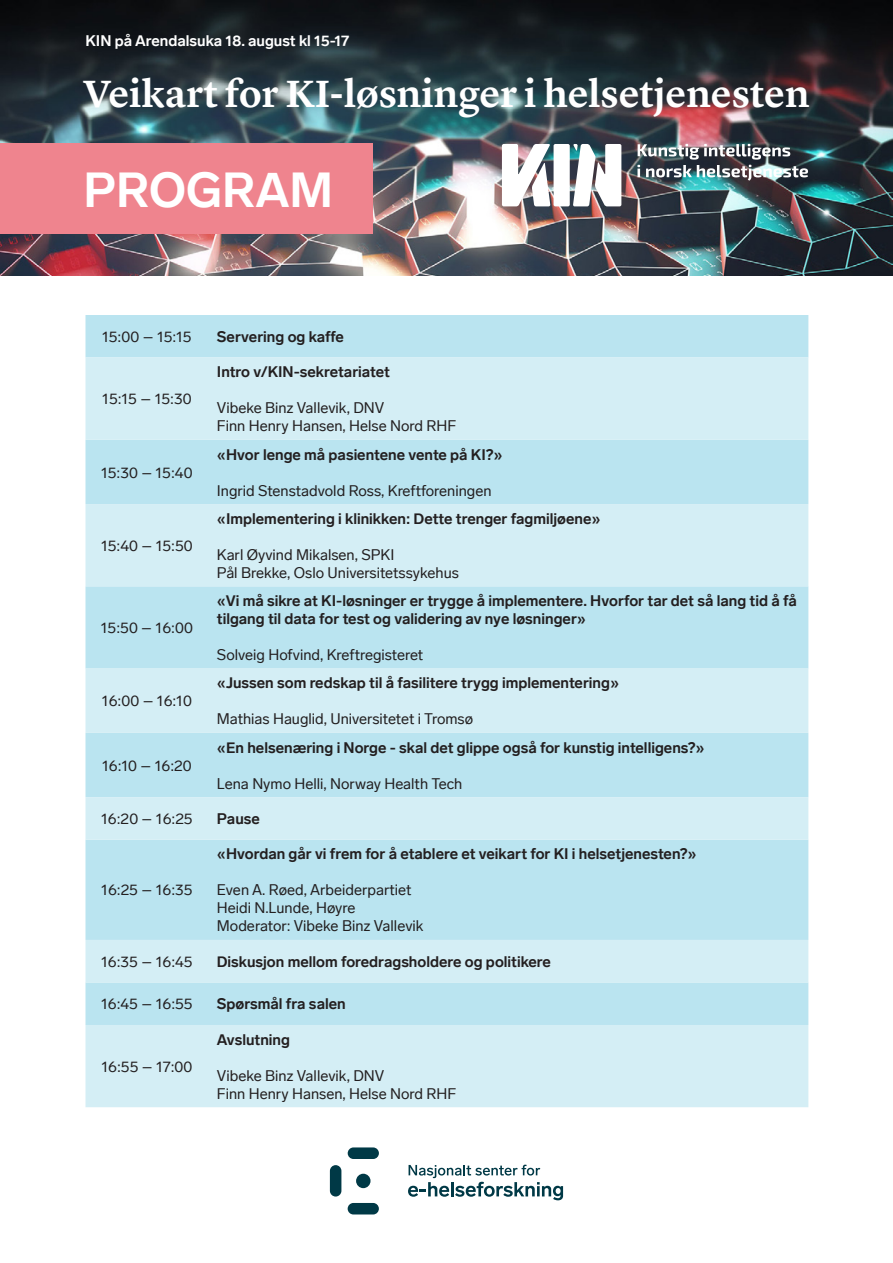
<style>
.page{position:relative;width:893px;height:1263px;background:#fff}
.page>*{position:absolute;margin:0;border:0;box-sizing:border-box;transform-origin:0 0}
.t1{font:700 48px "Lab Grotesque";color:#fff}
.t2{font:600 39.45px "Lyon Text";color:#fff}
.t3{font:15px "Lab Grotesque";color:#231f20}
.Table_headline{font:700 15px/18px "Lab Grotesque";color:#231f20}
.t4{font:700 15px "Lab Grotesque";color:#fff}
</style>
<div class="page">
<img style="left:0;top:0;width:893px;height:275px">
<div style="left:86px;top:315px;width:722px;height:42px;background:#bae4f0"></div>
<svg style="left:86px;top:357px;width:722px;height:750px;fill:#d4eef5"></svg>
<div style="left:0;top:144px;width:372px;height:90px;background:#ef848e"></div>
<img style="left:637px;top:144px;width:171px;height:37px">
<div style="left:554px;top:144px;width:16px;height:62px;background:#fff;border-radius:2px"></div>
<svg style="left:502px;top:144px;width:48px;height:62px"></svg>
<svg style="left:573px;top:144px;width:48px;height:62px"></svg>
<div style="left:348px;top:1147px;width:31px;height:12px;background:#003946;border-radius:6px"></div>
<div style="left:356px;top:1174px;width:14px;height:14px;background:#003946;border-radius:50%"></div>
<div style="left:348px;top:1203px;width:31px;height:11px;background:#003946;border-radius:6px"></div>
<div style="left:330px;top:1165px;width:11px;height:32px;background:#003946;border-radius:6px"></div>
<svg style="left:408px;top:1165px;width:155px;height:35px"></svg>
<p class="t4" style="left:86px;top:32px;width:265px">KIN på Arendalsuka 18. august kl 15-17</p>
<p class="t2" style="left:83px;top:63px;width:728px">Veikart for KI-løsninger i helsetjenesten</p>
<p class="t1" style="left:83px;top:161px;width:251px">PROGRAM</p>
<p class="t3" style="left:102px;top:328px;width:91px">15:00 – 15:15</p>
<p class="Table_headline" style="left:217px;top:328px;width:129px">Servering og kaffe</p>
<p class="t3" style="left:102px;top:390px;width:91px">15:15 – 15:30</p>
<p class="t3" style="left:101px;top:463px;width:93px">15:30 – 15:40</p>
<p class="t3" style="left:101px;top:537px;width:93px">15:40 – 15:50</p>
<p class="t3" style="left:101px;top:619px;width:94px">15:50 – 16:00</p>
<p class="t3" style="left:102px;top:692px;width:92px">16:00 – 16:10</p>
<p class="t3" style="left:102px;top:756px;width:91px">16:10 – 16:20</p>
<p class="Table_headline" style="left:217px;top:363px;width:175px">Intro v/KIN-sekretariatet</p>
<p class="t3" style="left:217px;top:399px;width:169px">Vibeke Binz Vallevik, DNV</p>
<p class="t3" style="left:217px;top:417px;width:241px">Finn Henry Hansen, Helse Nord RHF</p>
<p class="Table_headline" style="left:217px;top:445px;width:287px">«Hvor lenge må pasientene vente på KI?»</p>
<p class="t3" style="left:217px;top:481px;width:276px">Ingrid Stenstadvold Ross, Kreftforeningen</p>
<p class="Table_headline" style="left:217px;top:510px;width:385px">«Implementering i klinikken: Dette trenger fagmiljøene»</p>
<p class="t3" style="left:217px;top:546px;width:179px">Karl Øyvind Mikalsen, SPKI</p>
<p class="t3" style="left:217px;top:564px;width:244px">Pål Brekke, Oslo Universitetssykehus</p>
<p class="Table_headline" style="left:217px;top:592px;width:581px">«Vi må sikre at KI-løsninger er trygge å implementere. Hvorfor tar det så lang tid å få tilgang til data for test og validering av nye løsninger»</p>
<p class="t3" style="left:217px;top:646px;width:208px">Solveig Hofvind, Kreftregisteret</p>
<p class="Table_headline" style="left:217px;top:674px;width:404px">«Jussen som redskap til å fasilitere trygg implementering»</p>
<p class="t3" style="left:217px;top:710px;width:258px">Mathias Hauglid, Universitetet i Tromsø</p>
<p class="Table_headline" style="left:217px;top:738px;width:489px">«En helsenæring i Norge - skal det glippe også for kunstig intelligens?»</p>
<p class="t3" style="left:217px;top:774px;width:247px">Lena Nymo Helli, Norway Health Tech</p>
<p class="t3" style="left:101px;top:810px;width:93px">16:20 – 16:25</p>
<p class="Table_headline" style="left:217px;top:810px;width:45px">Pause</p>
<p class="t3" style="left:101px;top:881px;width:93px">16:25 – 16:35</p>
<p class="Table_headline" style="left:217px;top:845px;width:481px">«Hvordan går vi frem for å etablere et veikart for KI i helsetjenesten?»</p>
<p class="t3" style="left:217px;top:881px;width:196px">Even A. Røed, Arbeiderpartiet</p>
<p class="t3" style="left:217px;top:899px;width:140px">Heidi N.Lunde, Høyre</p>
<p class="t3" style="left:217px;top:917px;width:208px">Moderator: Vibeke Binz Vallevik</p>
<p class="t3" style="left:101px;top:953px;width:93px">16:35 – 16:45</p>
<p class="Table_headline" style="left:217px;top:953px;width:336px">Diskusjon mellom foredragsholdere og politikere</p>
<p class="t3" style="left:101px;top:995px;width:93px">16:45 – 16:55</p>
<p class="Table_headline" style="left:217px;top:995px;width:130px">Spørsmål fra salen</p>
<p class="t3" style="left:101px;top:1058px;width:93px">16:55 – 17:00</p>
<p class="Table_headline" style="left:217px;top:1030px;width:75px">Avslutning</p>
<p class="t3" style="left:217px;top:1067px;width:169px">Vibeke Binz Vallevik, DNV</p>
<p class="t3" style="left:217px;top:1085px;width:241px">Finn Henry Hansen, Helse Nord RHF</p>
</div>
